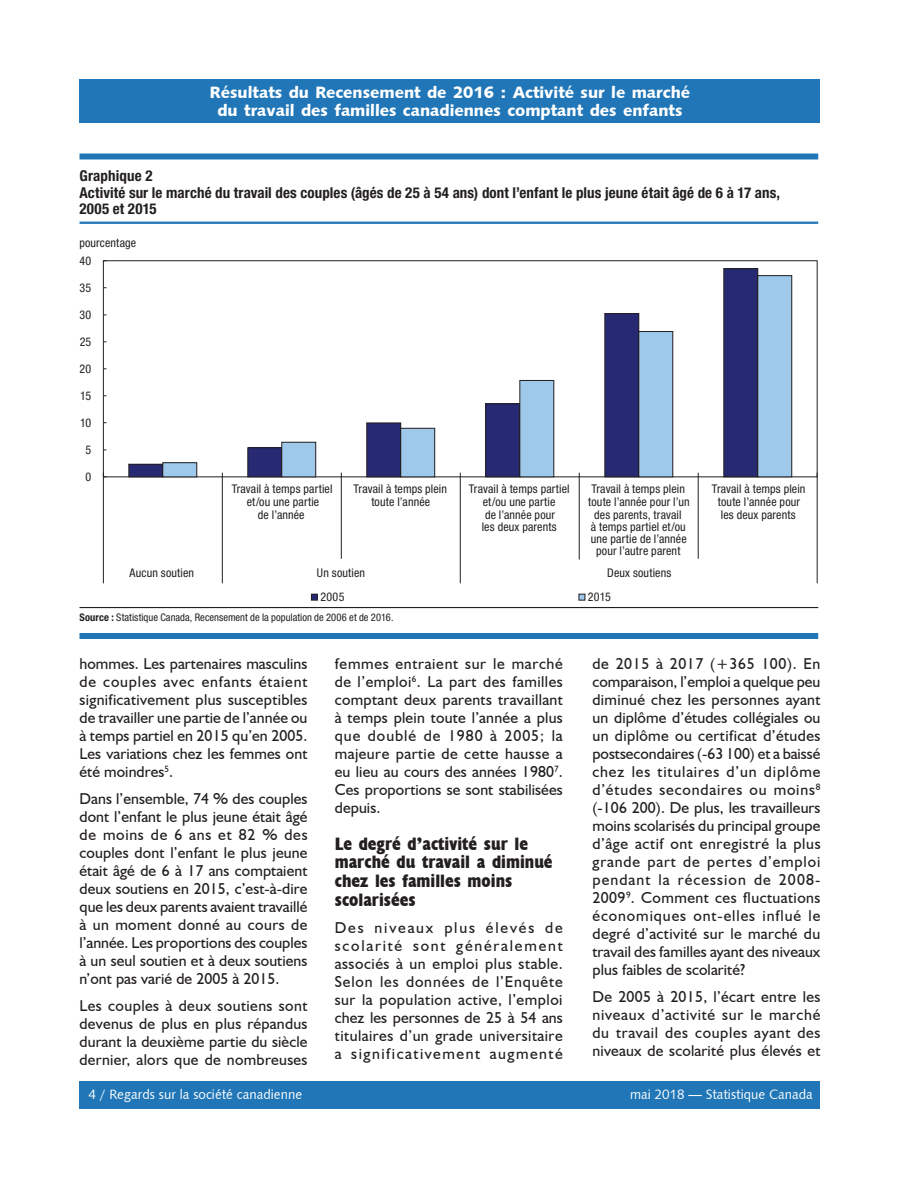
<style>
.page{position:relative;width:918px;height:1188px;background:#fff}
.page>*{position:absolute;margin:0;border:0;box-sizing:border-box;transform-origin:0 0}
.t1{font:700 condensed 18px/18.8px "Humanist 521 BT Xtra";color:#231f20}
.t2{font:16.5px/18px "Humanist 531 BT Black A";color:#fff;text-align:center}
.t3{font:15.75px/18px "Humanist 521 BT";letter-spacing:.005em;color:#231f20;text-align:justify}
.t4{font:700 condensed 15px/16.5px "Helvetica Neue LT Std";letter-spacing:.005em;color:#231f20}
.t5{font:13.5px "Humanist 531 BT Roman A";color:#fff}
.t6{font:condensed 12px/12.6px "Helvetica Neue LT Std";letter-spacing:.01em;color:#231f20;text-align:center}
.t7{font:condensed 10.5px "Helvetica Neue LT Std";letter-spacing:.005em;color:#231f20}
.s1{font-weight:700}
</style>
<div class="page">
<div style="left:80px;top:80px;width:740px;height:43px;background:#2076b7"></div>
<div style="left:80px;top:1081px;width:740px;height:27px;background:#2076b7"></div>
<hr style="left:80px;top:222px;width:738px;height:2px;background:#2076b7">
<div style="left:80px;top:153px;width:738px;height:6px;background:#2076b7"></div>
<hr style="left:80px;top:607px;width:738px;height:1px;background:#231f20">
<div style="left:80px;top:633px;width:738px;height:6px;background:#2076b7"></div>
<div style="left:129px;top:464px;width:34px;height:13px;background:#272973"></div>
<div style="left:128px;top:464px;width:35px;height:13px;border:1px solid #231f20"></div>
<div style="left:248px;top:448px;width:34px;height:29px;background:#272973"></div>
<div style="left:247px;top:447px;width:35px;height:30px;border:1px solid #231f20"></div>
<div style="left:367px;top:423px;width:34px;height:54px;background:#272973"></div>
<div style="left:366px;top:423px;width:35px;height:54px;border:1px solid #231f20"></div>
<div style="left:486px;top:404px;width:34px;height:73px;background:#272973"></div>
<div style="left:485px;top:403px;width:35px;height:74px;border:1px solid #231f20"></div>
<div style="left:605px;top:314px;width:34px;height:163px;background:#272973"></div>
<div style="left:604px;top:313px;width:35px;height:164px;border:1px solid #231f20"></div>
<div style="left:724px;top:269px;width:34px;height:208px;background:#272973"></div>
<div style="left:163px;top:463px;width:34px;height:14px;background:#9fc9eb"></div>
<div style="left:162px;top:462px;width:35px;height:15px;border:1px solid #231f20"></div>
<div style="left:282px;top:442px;width:34px;height:35px;background:#9fc9eb"></div>
<div style="left:281px;top:442px;width:35px;height:35px;border:1px solid #231f20"></div>
<div style="left:401px;top:428px;width:34px;height:49px;background:#9fc9eb"></div>
<div style="left:400px;top:428px;width:35px;height:49px;border:1px solid #231f20"></div>
<div style="left:520px;top:380px;width:34px;height:97px;background:#9fc9eb"></div>
<div style="left:519px;top:380px;width:35px;height:97px;border:1px solid #231f20"></div>
<div style="left:639px;top:332px;width:34px;height:145px;background:#9fc9eb"></div>
<div style="left:638px;top:331px;width:35px;height:146px;border:1px solid #231f20"></div>
<div style="left:758px;top:276px;width:34px;height:201px;background:#9fc9eb"></div>
<div style="left:757px;top:275px;width:35px;height:202px;border:1px solid #231f20"></div>
<hr style="left:817px;top:473px;width:1px;height:110px;background:#231f20">
<hr style="left:698px;top:473px;width:1px;height:86px;background:#231f20">
<hr style="left:579px;top:473px;width:1px;height:87px;background:#231f20">
<hr style="left:460px;top:473px;width:1px;height:110px;background:#231f20">
<hr style="left:341px;top:473px;width:1px;height:86px;background:#231f20">
<hr style="left:222px;top:473px;width:1px;height:110px;background:#231f20">
<hr style="left:103px;top:473px;width:1px;height:110px;background:#231f20">
<div style="left:311px;top:594px;width:7px;height:7px;border:1px solid #231f20"></div>
<p class="t2" style="left:210px;top:83px;width:482px">Résultats du Recensement de 2016 : Activité sur le marché du travail des familles canadiennes comptant des enfants</p>
<p class="t4" style="left:80px;top:167px;width:702px">Graphique 2<br>Activité sur le marché du travail des couples (âgés de 25 à 54 ans) dont l’enfant le plus jeune était âgé de 6 à 17 ans,<br>2005 et 2015</p>
<p class="t6" style="left:80px;top:236px;width:58px">pourcentage</p>
<p class="t6" style="left:80px;top:255px;width:13px">40</p>
<p class="t6" style="left:80px;top:282px;width:13px">35</p>
<p class="t6" style="left:80px;top:309px;width:13px">30</p>
<p class="t6" style="left:80px;top:336px;width:13px">25</p>
<p class="t6" style="left:80px;top:363px;width:13px">20</p>
<p class="t6" style="left:80px;top:390px;width:13px">15</p>
<p class="t6" style="left:80px;top:417px;width:13px">10</p>
<p class="t6" style="left:86px;top:444px;width:7px">5</p>
<p class="t6" style="left:86px;top:471px;width:7px">0</p>
<p class="t6" style="left:232px;top:483px;width:102px">Travail à temps partiel et/ou une partie</p>
<p class="t6" style="left:353px;top:483px;width:95px">Travail à temps plein toute l’année</p>
<p class="t6" style="left:469px;top:483px;width:102px">Travail à temps partiel et/ou une partie</p>
<p class="t6" style="left:588px;top:483px;width:103px">Travail à temps plein toute l’année pour l’un des parents, travail</p>
<p class="t6" style="left:712px;top:483px;width:95px">Travail à temps plein toute l’année pour</p>
<p class="t6" style="left:258px;top:508px;width:48px">de l’année</p>
<p class="t6" style="left:482px;top:508px;width:76px;text-align:left">de l’année pour les deux parents</p>
<p class="t6" style="left:721px;top:508px;width:76px">les deux parents</p>
<p class="t6" style="left:591px;top:520px;width:97px">à temps partiel et/ou une partie de l’année pour l’autre parent</p>
<p class="t6" style="left:130px;top:566px;width:66px">Aucun soutien</p>
<p class="t6" style="left:317px;top:566px;width:50px">Un soutien</p>
<p class="t6" style="left:607px;top:566px;width:66px">Deux soutiens</p>
<p class="t6" style="left:320px;top:591px;width:26px">2005</p>
<p class="t6" style="left:588px;top:591px;width:25px">2015</p>
<p class="t7" style="left:80px;top:611px;width:316px"><span class="s1">Source :</span> Statistique Canada, Recensement de la population de 2006 et de 2016.</p>
<p class="t3" style="left:80px;top:654px;width:230px">hommes. Les partenaires masculins de couples avec enfants étaient significativement plus susceptibles de travailler une partie de l’année ou à temps partiel en 2015 qu’en 2005.<br>Les variations chez les femmes ont été moindres<sup>5</sup>.</p>
<p class="t3" style="left:80px;top:789px;width:230px">Dans l’ensemble, 74 % des couples dont l’enfant le plus jeune était âgé de moins de 6 ans et 82 % des couples dont l’enfant le plus jeune était âgé de 6 à 17 ans comptaient deux soutiens en 2015, c’est-à-dire que les deux parents avaient travaillé à un moment donné au cours de l’année. Les proportions des couples à un seul soutien et à deux soutiens n’ont pas varié de 2005 à 2015.</p>
<p class="t3" style="left:80px;top:996px;width:230px">Les couples à deux soutiens sont devenus de plus en plus répandus durant la deuxième partie du siècle dernier, alors que de nombreuses</p>
<p class="t3" style="left:335px;top:654px;width:230px">femmes entraient sur le marché de l’emploi<sup>6</sup>. La part des familles comptant deux parents travaillant à temps plein toute l’année a plus que doublé de 1980 à 2005; la majeure partie de cette hausse a eu lieu au cours des années 1980<sup>7</sup>.<br>Ces proportions se sont stabilisées depuis.</p>
<p class="t1" style="left:335px;top:834px;width:219px">Le degré d’activité sur le marché du travail a diminué chez les familles moins scolarisées</p>
<p class="t3" style="left:335px;top:918px;width:230px">Des niveaux plus élevés de scolarité sont généralement associés à un emploi plus stable.<br>Selon les données de l’Enquête sur la population active, l’emploi chez les personnes de 25 à 54 ans titulaires d’un grade universitaire a significativement augmenté</p>
<p class="t3" style="left:592px;top:654px;width:230px">de 2015 à 2017 (+365 100). En comparaison, l’emploi a quelque peu diminué chez les personnes ayant un diplôme d’études collégiales ou un diplôme ou certificat d’études postsecondaires (-63 100) et a baissé chez les titulaires d’un diplôme d’études secondaires ou moins<sup>8 </sup>(-106 200). De plus, les travailleurs moins scolarisés du principal groupe d’âge actif ont enregistré la plus grande part de pertes d’emploi pendant la récession de 2008- 2009<sup>9</sup>. Comment ces fluctuations économiques ont-elles influé le degré d’activité sur le marché du travail des familles ayant des niveaux plus faibles de scolarité?</p>
<p class="t3" style="left:592px;top:987px;width:229px">De 2005 à 2015, l’écart entre les niveaux d’activité sur le marché du travail des couples ayant des niveaux de scolarité plus élevés et</p>
<p class="t5" style="left:89px;top:1086px;width:215px">4 / Regards sur la société canadienne</p>
<p class="t5" style="left:630px;top:1086px;width:184px">mai 2018 — Statistique Canada</p>
</div>
